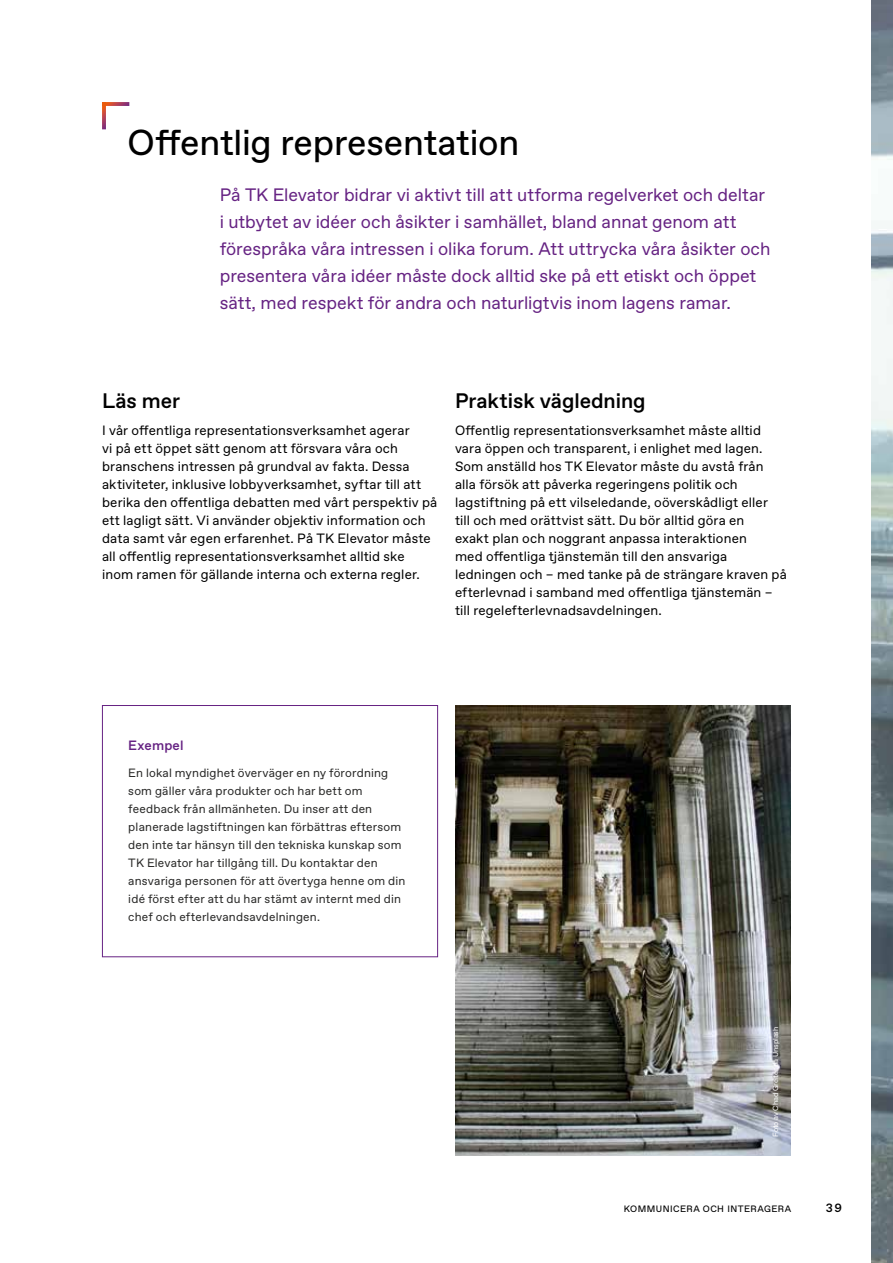
<style>
.page{position:relative;width:893px;height:1263px;background:#fff}
.page>*{position:absolute;margin:0;border:0;box-sizing:border-box;transform-origin:0 0}
.t1{font:36px "TKE Type";letter-spacing:-.01em;color:#000}
.t2{font:500 21px "TKE Type";color:#000}
.t3{font:18px/27px "TKE Type";color:#662383}
.t4{font:13.5px/18px "TKE Type";letter-spacing:.01em;color:#000}
.t5{font:500 13.5px "TKE Type";letter-spacing:.015em;color:#662383}
.t6{font:12px/18px "TKE Type";letter-spacing:.015em;color:#282827}
.t7{font:500 12px "TKE Type";color:#000}
.t8{font:9.3px "TKE Type";letter-spacing:.05em;color:#000}
.t9{font:7.5px "TKE Type";letter-spacing:-.015em;color:#fff}
</style>
<div class="page">
<img style="left:872px;top:0;width:21px;height:1263px">
<svg style="left:102px;top:106px;width:4px;height:23px"></svg>
<svg style="left:102px;top:102px;width:27px;height:4px"></svg>
<div style="left:102px;top:705px;width:336px;height:252px;border:1px solid #662383"></div>
<img style="left:455px;top:705px;width:336px;height:450px">
<h1 class="t1" style="left:128px;top:122px;width:393px">Offentlig representation</h1>
<p class="t3" style="left:220px;top:182px;width:552px">På TK Elevator bidrar vi aktivt till att utforma regelverket och deltar i utbytet av idéer och åsikter i samhället, bland annat genom att förespråka våra intressen i olika forum. Att uttrycka våra åsikter och presentera våra idéer måste dock alltid ske på ett etiskt och öppet sätt, med respekt för andra och naturligtvis inom lagens ramar.</p>
<h2 class="t2" style="left:102px;top:388px;width:80px">Läs mer</h2>
<p class="t4" style="left:102px;top:422px;width:337px">I vår offentliga representationsverksamhet agerar<br>vi på ett öppet sätt genom att försvara våra och branschens intressen på grundval av fakta. Dessa aktiviteter, inklusive lobbyverksamhet, syftar till att berika den offentliga debatten med vårt perspektiv på ett lagligt sätt. Vi använder objektiv information och data samt vår egen erfarenhet. På TK Elevator måste all offentlig representationsverksamhet alltid ske inom ramen för gällande interna och externa regler.</p>
<h2 class="t2" style="left:455px;top:388px;width:192px">Praktisk vägledning</h2>
<p class="t4" style="left:455px;top:422px;width:333px">Offentlig representationsverksamhet måste alltid vara öppen och transparent, i enlighet med lagen.<br>Som anställd hos TK Elevator måste du avstå från alla försök att påverka regeringens politik och lagstiftning på ett vilseledande, oöverskådligt eller<br>till och med orättvist sätt. Du bör alltid göra en<br>exakt plan och noggrant anpassa interaktionen<br>med offentliga tjänstemän till den ansvariga ledningen och – med tanke på de strängare kraven på efterlevnad i samband med offentliga tjänstemän – till regelefterlevnadsavdelningen.</p>
<p class="t5" style="left:128px;top:737px;width:57px">Exempel</p>
<p class="t6" style="left:128px;top:764px;width:278px">En lokal myndighet överväger en ny förordning som gäller våra produkter och har bett om feedback från allmänheten. Du inser att den planerade lagstiftningen kan förbättras eftersom den inte tar hänsyn till den tekniska kunskap som TK Elevator har tillgång till. Du kontaktar den ansvariga personen för att övertyga henne om din idé först efter att du har stämt av internt med din chef och efterlevandsavdelningen.</p>
<p class="t9" style="left:771px;top:1136px;width:111px;rotate:-90deg">Foto av Chad Greiter på Unsplash</p>
<p class="t8" style="left:624px;top:1203px;width:169px">KOMMUNICERA OCH INTERAGERA</p>
<p class="t7" style="left:826px;top:1201px;width:18px">39</p>
</div>
